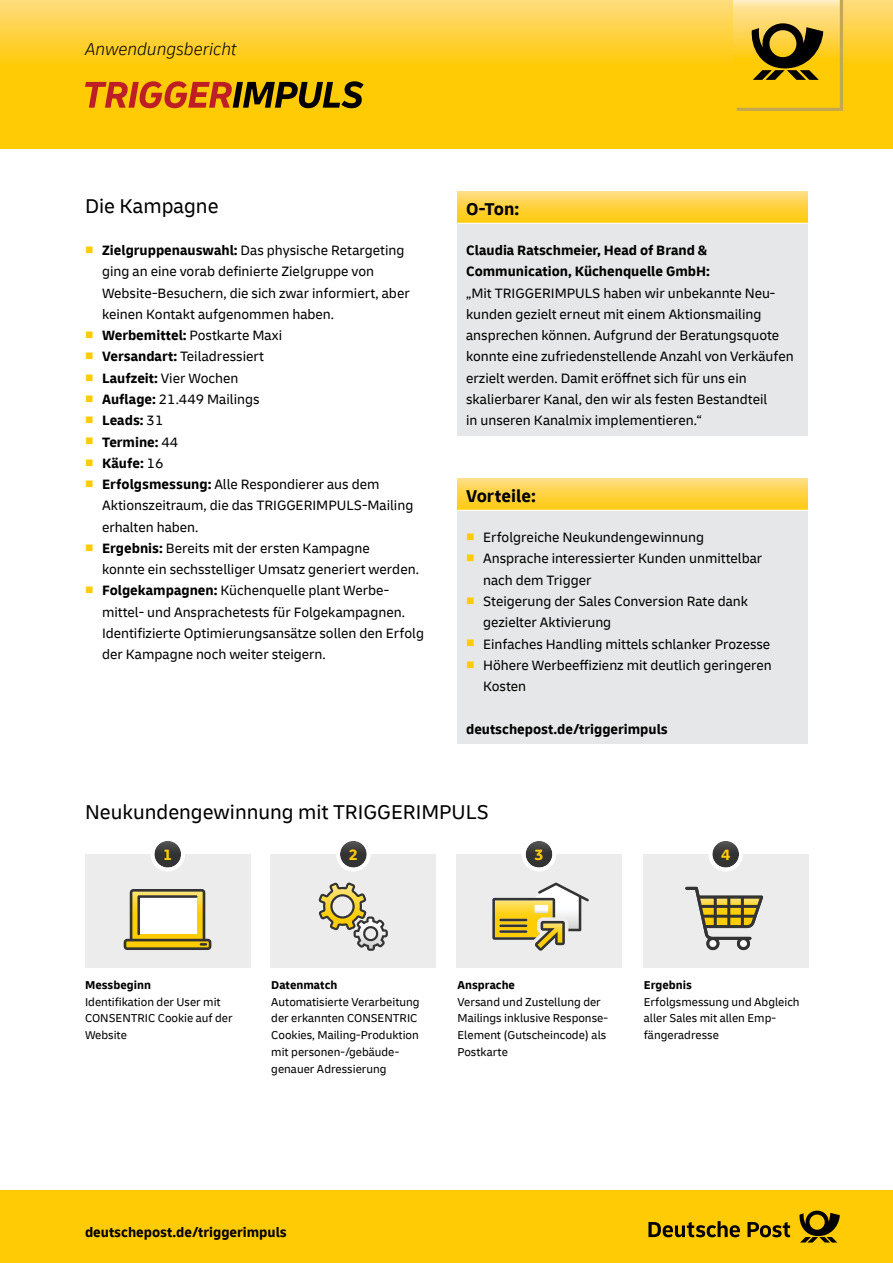
<style>
.page{position:relative;width:893px;height:1263px;background:#fff}
.page>*{position:absolute;margin:0;border:0;box-sizing:border-box;transform-origin:0 0}
.t1{font:21px "Delivery";color:#000}
.t2{font:italic 300 18px "Delivery";color:#000}
.t3{font:700 18px "Delivery";color:#000}
.t4{font:700 15.75px "Delivery";color:#ffcb03}
.t5{font:14.25px/21.3px "Delivery";color:#000}
.t6{font:700 14.25px/21.3px "Delivery";color:#000}
.t7{font:12px/16.8px "Delivery";color:#000}
.t8{font:700 12px "Delivery";color:#000}
.s1{color:#ffcb05}
.s2{font-weight:700}
.s3{font-weight:400}
</style>
<div class="page">
<svg style="left:0;top:0;width:893px;height:149px;background:#fece21"></svg>
<div style="left:0;top:1191px;width:893px;height:72px;background:#ffcb05"></div>
<svg style="left:648px;top:1210px;width:192px;height:32px"></svg>
<svg style="left:733px;top:0;width:4px;height:108px"></svg>
<svg style="left:737px;top:0;width:106px;height:111px;background:#cfac30"></svg>
<svg style="left:85px;top:81px;width:279px;height:27px;background:#b26d0c"></svg>
<div style="left:85px;top:854px;width:165px;height:114px;background:#edecec"></div>
<svg style="left:151px;top:841px;width:34px;height:30px"></svg>
<svg style="left:124px;top:889px;width:87px;height:61px;background:#cfc28f"></svg>
<div style="left:271px;top:854px;width:165px;height:114px;background:#edecec"></div>
<svg style="left:336px;top:841px;width:35px;height:30px"></svg>
<svg style="left:319px;top:883px;width:69px;height:68px"></svg>
<div style="left:456px;top:854px;width:166px;height:114px;background:#edecec"></div>
<svg style="left:522px;top:841px;width:34px;height:30px"></svg>
<svg style="left:492px;top:882px;width:97px;height:69px"></svg>
<div style="left:643px;top:854px;width:165px;height:114px;background:#edecec"></div>
<svg style="left:708px;top:841px;width:35px;height:30px"></svg>
<svg style="left:685px;top:887px;width:78px;height:63px"></svg>
<div style="left:458px;top:191px;width:350px;height:32px;background:linear-gradient(to bottom,#ffdc81,#ffca09)"></div>
<div style="left:458px;top:223px;width:350px;height:213px;background:#e6e7e8"></div>
<hr style="left:458px;top:223px;width:354px;height:1px;background:#fff">
<div style="left:458px;top:478px;width:350px;height:32px;background:linear-gradient(to bottom,#ffdc82,#ffca10)"></div>
<div style="left:458px;top:510px;width:350px;height:234px;background:#e6e7e8"></div>
<hr style="left:458px;top:510px;width:354px;height:1px;background:#fff">
<p class="t2" style="left:85px;top:38px;width:153px">Anwendungsbericht</p>
<h1 class="t1" style="left:85px;top:193px;width:135px">Die Kampagne</h1>
<p class="t5" style="left:102px;top:240px;width:309px;text-indent:-17px"><span class="s1">■</span> <span class="s2">Zielgruppenauswahl:</span> Das physische Retargeting ging an eine vorab definierte Zielgruppe von Website-Besuchern, die sich zwar informiert, aber keinen Kontakt aufgenommen haben.</p>
<p class="t5" style="left:85px;top:325px;width:199px"><span class="s1">■</span> <span class="s2">Werbemittel:</span> Postkarte Maxi</p>
<p class="t5" style="left:85px;top:346px;width:181px"><span class="s1">■</span> <span class="s2">Versandart:</span> Teiladressiert</p>
<p class="t5" style="left:85px;top:367px;width:155px"><span class="s1">■</span> <span class="s2">Laufzeit:</span> Vier Wochen</p>
<p class="t5" style="left:85px;top:388px;width:176px"><span class="s1">■</span> <span class="s2">Auflage:</span> 21.449 Mailings</p>
<p class="t6" style="left:85px;top:410px;width:80px"><span class="s1">■</span> Leads: <span class="s3">31</span></p>
<p class="t6" style="left:85px;top:431px;width:95px"><span class="s1">■</span> Termine: <span class="s3">44</span></p>
<p class="t6" style="left:85px;top:452px;width:80px"><span class="s1">■</span> Käufe: <span class="s3">16</span></p>
<p class="t5" style="left:102px;top:474px;width:313px;text-indent:-17px"><span class="s1">■</span> <span class="s2">Erfolgsmessung:</span> Alle Respondierer aus dem<br>Aktionszeitraum, die das TRIGGERIMPULS-Mailing erhalten haben.</p>
<p class="t5" style="left:102px;top:537px;width:318px;text-indent:-17px"><span class="s1">■</span> <span class="s2">Ergebnis:</span> Bereits mit der ersten Kampagne<br>konnte ein sechsstelliger Umsatz generiert werden.</p>
<p class="t5" style="left:102px;top:580px;width:323px;text-indent:-17px"><span class="s1">■</span> <span class="s2">Folgekampagnen:</span> Küchenquelle plant Werbe&shy;mittel- und Ansprachetests für Folgekampagnen.<br>Identifizierte Optimierungsansätze sollen den Erfolg der Kampagne noch weiter steigern.</p>
<p class="t3" style="left:466px;top:197px;width:55px">O-Ton:</p>
<p class="t6" style="left:466px;top:240px;width:245px">Claudia Ratschmeier, Head of Brand &amp;<br>Communication, Küchenquelle GmbH:</p>
<p class="t5" style="left:466px;top:282px;width:329px">„Mit TRIGGERIMPULS haben wir unbekannte Neu&shy;kunden gezielt erneut mit einem Aktionsmailing ansprechen können. Aufgrund der Beratungsquote konnte eine zufriedenstellende Anzahl von Verkäufen erzielt werden. Damit eröffnet sich für uns ein skalierbarer Kanal, den wir als festen Bestandteil<br>in unseren Kanalmix implementieren.“</p>
<p class="t3" style="left:466px;top:484px;width:71px">Vorteile:</p>
<p class="t5" style="left:466px;top:527px;width:240px"><span class="s1">■</span> Erfolgreiche Neukundengewinnung</p>
<p class="t5" style="left:483px;top:548px;width:281px;text-indent:-17px"><span class="s1">■</span> Ansprache interessierter Kunden unmittelbar nach dem Trigger</p>
<p class="t5" style="left:483px;top:590px;width:267px;text-indent:-17px"><span class="s1">■</span> Steigerung der Sales Conversion Rate dank gezielter Aktivierung</p>
<p class="t5" style="left:466px;top:633px;width:306px"><span class="s1">■</span> Einfaches Handling mittels schlanker Prozesse</p>
<p class="t5" style="left:483px;top:654px;width:290px;text-indent:-17px"><span class="s1">■</span> Höhere Werbeeffizienz mit deutlich geringeren<br>Kosten</p>
<p class="t6" style="left:466px;top:718px;width:203px">deutschepost.de/triggerimpuls</p>
<h1 class="t1" style="left:85px;top:799px;width:405px">Neukundengewinnung mit TRIGGERIMPULS</h1>
<p class="t4" style="left:163px;top:844px;width:11px">1</p>
<p class="t4" style="left:349px;top:844px;width:11px">2</p>
<p class="t4" style="left:534px;top:844px;width:11px">3</p>
<p class="t4" style="left:721px;top:844px;width:11px">4</p>
<p class="t8" style="left:85px;top:977px;width:68px">Messbeginn</p>
<p class="t7" style="left:85px;top:993px;width:149px">Identifikation der User mit<br>CONSENTRIC Cookie auf der<br>Website</p>
<p class="t8" style="left:271px;top:977px;width:68px">Datenmatch</p>
<p class="t7" style="left:271px;top:993px;width:150px">Automatisierte Verarbeitung der erkannten CONSENTRIC<br>Cookies, Mailing-Produktion mit personen-/gebäude&shy;genauer Adressierung</p>
<p class="t8" style="left:458px;top:977px;width:59px">Ansprache</p>
<p class="t7" style="left:458px;top:993px;width:152px">Versand und Zustellung der<br>Mailings inklusive Response-<br>Element (Gutscheincode) als<br>Postkarte</p>
<p class="t8" style="left:644px;top:977px;width:50px">Ergebnis</p>
<p class="t7" style="left:644px;top:993px;width:157px">Erfolgsmessung und Abgleich aller Sales mit allen Emp&shy;fängeradresse</p>
<p class="t6" style="left:85px;top:1222px;width:203px">deutschepost.de/triggerimpuls</p>
</div>
